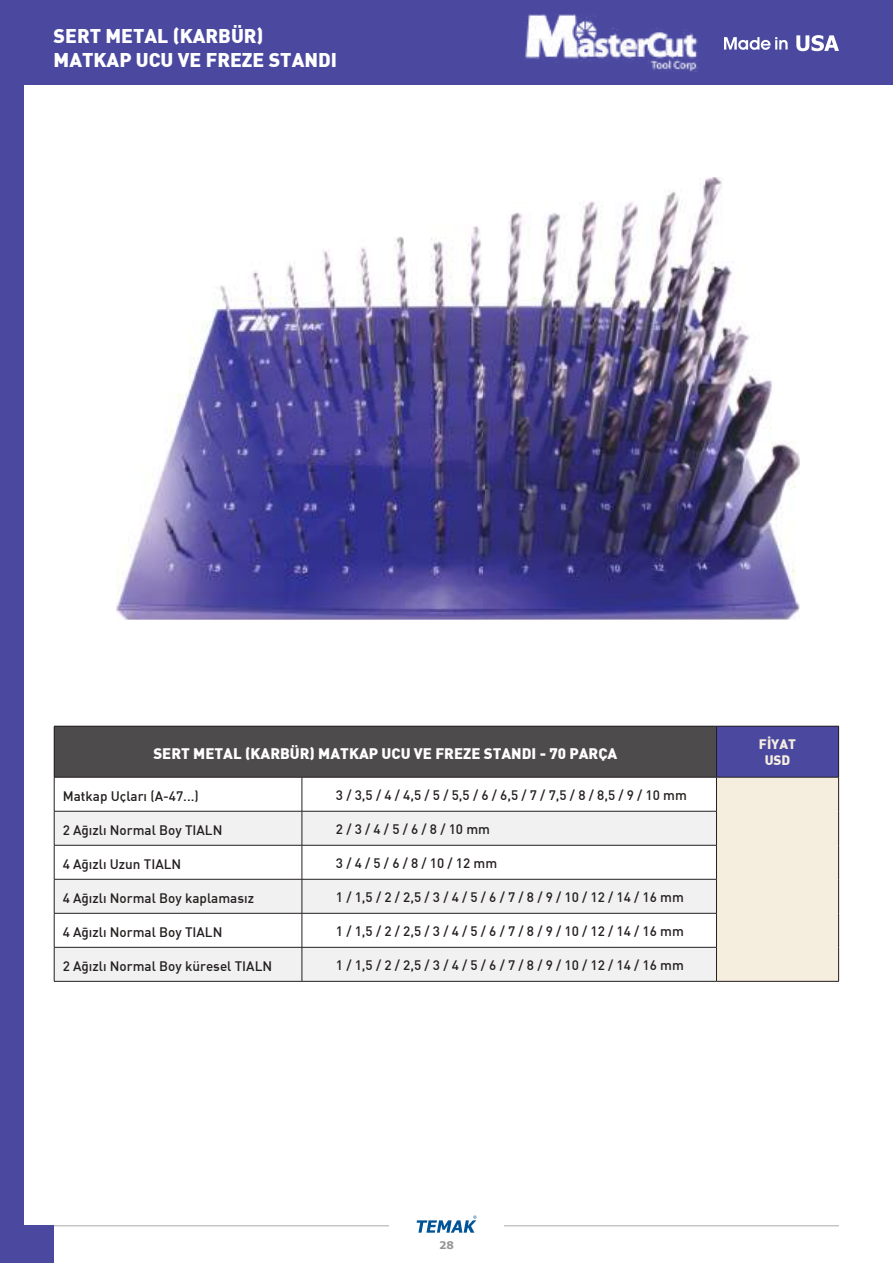
<style>
.page{position:relative;width:893px;height:1263px;background:#fff}
.page>*{position:absolute;margin:0;border:0;box-sizing:border-box;transform-origin:0 0}
.t1{font:900 19.5px/23.4px "DI Nbek";color:#fff}
.t2{font:900 15px "DI Nbek";color:#fff}
.t3{font:500 13.5px "DI Nbek";color:#241f1f}
.t4{font:900 13.5px/16.2px "DI Nbek";color:#f5edde;text-align:center}
.t5{font:700 10.5px "Verdana";color:#969698}
</style>
<div class="page">
<div style="left:0;top:0;width:893px;height:85px;background:#4a489f"></div>
<div style="left:0;top:1225px;width:54px;height:38px;background:#4a489f"></div>
<div style="left:0;top:70px;width:23px;height:1193px;background:#4a489f"></div>
<svg style="left:724px;top:37px;width:64px;height:13px"></svg>
<svg style="left:796px;top:35px;width:43px;height:16px"></svg>
<img style="left:525px;top:14px;width:173px;height:58px">
<hr style="left:54px;top:1225px;width:785px;height:1px;background:#aaaaac">
<div style="left:389px;top:1176px;width:115px;height:82px;background:#fff"></div>
<svg style="left:417px;top:1215px;width:59px;height:18px"></svg>
<img style="left:116px;top:177px;width:683px;height:443px">
<div style="left:54px;top:726px;width:662px;height:51px;background:#4e4b4c"></div>
<div style="left:716px;top:726px;width:123px;height:51px;background:#4a489f"></div>
<svg style="left:55px;top:778px;width:661px;height:33px"></svg>
<div style="left:716px;top:777px;width:123px;height:204px;background:#f5edde"></div>
<svg style="left:55px;top:812px;width:661px;height:169px;fill:#f1f1f2"></svg>
<hr style="left:54px;top:726px;width:248px;height:1px;background:#241f1f">
<hr style="left:302px;top:726px;width:414px;height:1px;background:#241f1f">
<hr style="left:716px;top:726px;width:123px;height:1px;background:#241f1f">
<hr style="left:716px;top:726px;width:1px;height:51px;background:#241f1f">
<hr style="left:54px;top:726px;width:1px;height:51px;background:#241f1f">
<hr style="left:838px;top:726px;width:1px;height:51px;background:#241f1f">
<hr style="left:54px;top:777px;width:248px;height:1px;background:#241f1f">
<hr style="left:54px;top:777px;width:1px;height:34px;background:#241f1f">
<hr style="left:302px;top:777px;width:414px;height:1px;background:#241f1f">
<hr style="left:302px;top:777px;width:1px;height:34px;background:#241f1f">
<hr style="left:716px;top:777px;width:123px;height:1px;background:#241f1f">
<hr style="left:716px;top:777px;width:1px;height:34px;background:#241f1f">
<hr style="left:838px;top:777px;width:1px;height:34px;background:#241f1f">
<hr style="left:838px;top:811px;width:1px;height:34px;background:#241f1f">
<hr style="left:838px;top:845px;width:1px;height:34px;background:#241f1f">
<hr style="left:838px;top:879px;width:1px;height:34px;background:#241f1f">
<hr style="left:838px;top:913px;width:1px;height:34px;background:#241f1f">
<hr style="left:838px;top:947px;width:1px;height:34px;background:#241f1f">
<hr style="left:716px;top:981px;width:123px;height:1px;background:#241f1f">
<hr style="left:54px;top:811px;width:248px;height:1px;background:#241f1f">
<hr style="left:54px;top:811px;width:1px;height:34px;background:#241f1f">
<hr style="left:302px;top:811px;width:415px;height:1px;background:#241f1f">
<hr style="left:302px;top:811px;width:1px;height:34px;background:#241f1f">
<hr style="left:716px;top:811px;width:1px;height:34px;background:#241f1f">
<hr style="left:54px;top:845px;width:248px;height:1px;background:#241f1f">
<hr style="left:54px;top:845px;width:1px;height:34px;background:#241f1f">
<hr style="left:302px;top:845px;width:415px;height:1px;background:#241f1f">
<hr style="left:302px;top:845px;width:1px;height:34px;background:#241f1f">
<hr style="left:716px;top:845px;width:1px;height:34px;background:#241f1f">
<hr style="left:54px;top:879px;width:248px;height:1px;background:#241f1f">
<hr style="left:54px;top:879px;width:1px;height:34px;background:#241f1f">
<hr style="left:302px;top:879px;width:415px;height:1px;background:#241f1f">
<hr style="left:302px;top:879px;width:1px;height:34px;background:#241f1f">
<hr style="left:716px;top:879px;width:1px;height:34px;background:#241f1f">
<hr style="left:54px;top:913px;width:248px;height:1px;background:#241f1f">
<hr style="left:54px;top:913px;width:1px;height:34px;background:#241f1f">
<hr style="left:302px;top:913px;width:415px;height:1px;background:#241f1f">
<hr style="left:302px;top:913px;width:1px;height:34px;background:#241f1f">
<hr style="left:716px;top:913px;width:1px;height:34px;background:#241f1f">
<hr style="left:54px;top:947px;width:248px;height:1px;background:#241f1f">
<hr style="left:54px;top:947px;width:1px;height:34px;background:#241f1f">
<hr style="left:302px;top:947px;width:415px;height:1px;background:#241f1f">
<hr style="left:302px;top:947px;width:1px;height:34px;background:#241f1f">
<hr style="left:716px;top:947px;width:1px;height:34px;background:#241f1f">
<hr style="left:54px;top:981px;width:248px;height:1px;background:#241f1f">
<hr style="left:302px;top:981px;width:414px;height:1px;background:#241f1f">
<h1 class="t1" style="left:54px;top:24px;width:285px">SERT METAL (KARBÜR)<br>MATKAP UCU VE FREZE STANDI</h1>
<p class="t2" style="left:153px;top:744px;width:465px">SERT METAL (KARBÜR) MATKAP UCU VE FREZE STANDI - 70 PARÇA</p>
<p class="t4" style="left:759px;top:735px;width:39px">FİYAT<br>USD</p>
<p class="t3" style="left:63px;top:787px;width:138px">Matkap Uçları (A-47...)</p>
<p class="t3" style="left:336px;top:786px;width:352px">3 / 3,5 / 4 / 4,5 / 5 / 5,5 / 6 / 6,5 / 7 / 7,5 / 8 / 8,5 / 9 / 10 mm</p>
<p class="t3" style="left:63px;top:821px;width:161px">2 Ağızlı Normal Boy TIALN</p>
<p class="t3" style="left:336px;top:820px;width:156px">2 / 3 / 4 / 5 / 6 / 8 / 10 mm</p>
<p class="t3" style="left:63px;top:855px;width:120px">4 Ağızlı Uzun TIALN</p>
<p class="t3" style="left:336px;top:854px;width:163px">3 / 4 / 5 / 6 / 8 / 10 / 12 mm</p>
<p class="t3" style="left:63px;top:889px;width:193px">4 Ağızlı Normal Boy kaplamasız</p>
<p class="t3" style="left:336px;top:888px;width:349px">1 / 1,5 / 2 / 2,5 / 3 / 4 / 5 / 6 / 7 / 8 / 9 / 10 / 12 / 14 / 16 mm</p>
<p class="t3" style="left:63px;top:923px;width:161px">4 Ağızlı Normal Boy TIALN</p>
<p class="t3" style="left:336px;top:922px;width:349px">1 / 1,5 / 2 / 2,5 / 3 / 4 / 5 / 6 / 7 / 8 / 9 / 10 / 12 / 14 / 16 mm</p>
<p class="t3" style="left:63px;top:957px;width:211px">2 Ağızlı Normal Boy küresel TIALN</p>
<p class="t3" style="left:336px;top:956px;width:349px">1 / 1,5 / 2 / 2,5 / 3 / 4 / 5 / 6 / 7 / 8 / 9 / 10 / 12 / 14 / 16 mm</p>
<p class="t5" style="left:439px;top:1238px;width:16px">28</p>
</div>
